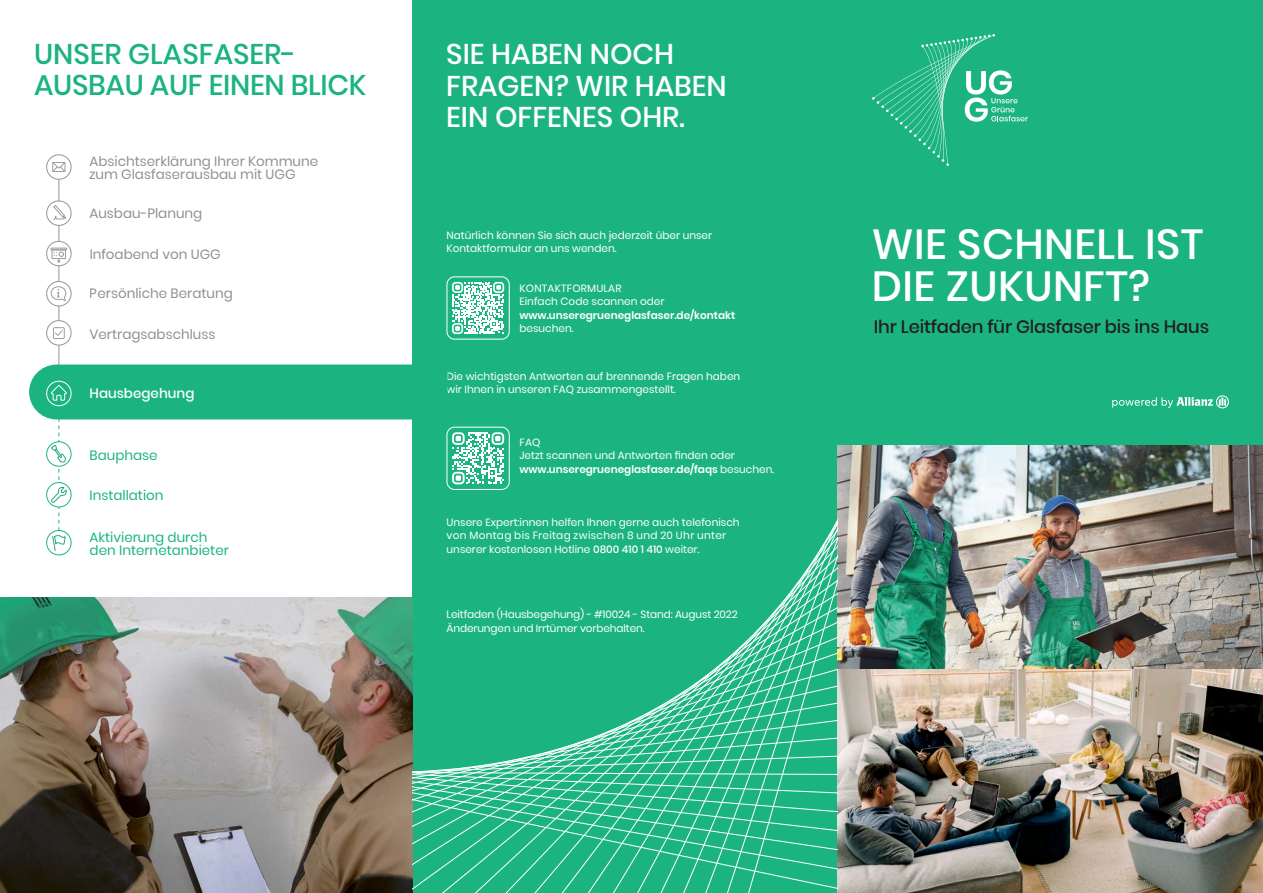
<style>
.page{position:relative;width:1263px;height:893px;background:#fff}
.page>*{position:absolute;margin:0;border:0;box-sizing:border-box;transform-origin:0 0}
.t1{font:500 42px/42px "Poppins";letter-spacing:.01em;color:#fff}
.t2{font:500 28.5px/31.5px "Poppins";color:#fff}
.t3{font:500 28.5px/31.5px "Poppins";letter-spacing:-.01em;color:#1bb481}
.t4{font:500 18px "Poppins";letter-spacing:-.01em;color:#231f20}
.t5{font:13.5px/13.5px "Poppins";color:#231f20}
.t6{font:13.5px/13.5px "Poppins";color:#1bb481}
.t7{font:500 13.5px "Poppins";color:#fff}
.t8{font:10.5px/13.5px "Poppins";color:#fff}
.t9{font:600 10.5px "Poppins";color:#fff}
.s1{font-weight:600}
.s2{font-weight:500}
</style>
<div class="page">
<div style="left:412px;top:0;width:448px;height:893px;background:#1bb481"></div>
<img style="left:0;top:598px;width:412px;height:295px">
<div style="left:838px;top:0;width:425px;height:445px;background:#1bb481"></div>
<img style="left:838px;top:669px;width:425px;height:224px">
<hr style="left:58px;top:167px;width:1px;height:213px;background:#939598">
<div style="left:47px;top:155px;width:24px;height:24px;background:#fff;border-radius:50%"></div>
<div style="left:46px;top:154px;width:26px;height:26px;border:1px solid #939598;border-radius:50%"></div>
<svg style="left:47px;top:241px;width:24px;height:25px"></svg>
<div style="left:46px;top:241px;width:26px;height:25px;border:1px solid #939598;border-radius:50%"></div>
<div style="left:47px;top:282px;width:24px;height:24px;background:#fff;border-radius:50%"></div>
<div style="left:46px;top:281px;width:26px;height:25px;border:1px solid #939598;border-radius:50%"></div>
<div style="left:47px;top:201px;width:24px;height:24px;background:#fff;border-radius:50%"></div>
<div style="left:46px;top:200px;width:26px;height:26px;border:1px solid #939598;border-radius:50%"></div>
<div style="left:47px;top:321px;width:24px;height:24px;background:#fff;border-radius:50%"></div>
<div style="left:46px;top:320px;width:26px;height:26px;border:1px solid #939598;border-radius:50%"></div>
<div style="left:46px;top:530px;width:26px;height:25px;border:1px solid #1bb481;border-radius:50%"></div>
<div style="left:53px;top:327px;width:12px;height:12px;border:1px solid #9d9d9c"></div>
<svg style="left:54px;top:329px;width:10px;height:8px"></svg>
<svg style="left:53px;top:205px;width:13px;height:16px"></svg>
<svg style="left:50px;top:248px;width:17px;height:15px"></svg>
<svg style="left:51px;top:286px;width:15px;height:15px"></svg>
<svg style="left:52px;top:162px;width:13px;height:10px"></svg>
<img style="left:838px;top:445px;width:425px;height:224px">
<svg style="left:872px;top:34px;width:156px;height:132px"></svg>
<svg style="left:1112px;top:395px;width:117px;height:13px"></svg>
<svg style="left:412px;top:597px;width:27px;height:296px"></svg>
<svg style="left:439px;top:765px;width:39px;height:128px"></svg>
<svg style="left:478px;top:485px;width:39px;height:408px"></svg>
<svg style="left:517px;top:749px;width:39px;height:144px"></svg>
<svg style="left:556px;top:472px;width:282px;height:421px"></svg>
<div style="left:447px;top:427px;width:63px;height:63px;border:1px solid #fff;border-radius:8px"></div>
<div style="left:447px;top:276px;width:63px;height:63px;border:1px solid #fff;border-radius:8px"></div>
<svg style="left:452px;top:282px;width:52px;height:52px"></svg>
<svg style="left:29px;top:365px;width:475px;height:188px"></svg>
<h2 class="t3" style="left:34px;top:38px;width:334px">UNSER GLASFASER-<br>AUSBAU AUF EINEN BLICK</h2>
<p class="t5" style="left:89px;top:154px;width:230px">Absichtserklärung Ihrer Kommune zum Glasfaserausbau mit UGG</p>
<p class="t5" style="left:89px;top:206px;width:114px">Ausbau-Planung</p>
<p class="t5" style="left:89px;top:247px;width:133px">Infoabend von UGG</p>
<p class="t5" style="left:90px;top:286px;width:145px">Persönliche Beratung</p>
<p class="t5" style="left:89px;top:327px;width:128px">Vertragsabschluss</p>
<p class="t7" style="left:90px;top:385px;width:106px">Hausbegehung</p>
<p class="t6" style="left:90px;top:449px;width:70px">Bauphase</p>
<p class="t6" style="left:89px;top:488px;width:76px">Installation</p>
<p class="t6" style="left:90px;top:530px;width:141px">Aktivierung durch den Internetanbieter</p>
<h2 class="t2" style="left:446px;top:38px;width:282px">SIE HABEN NOCH<br>FRAGEN? WIR HABEN<br>EIN OFFENES OHR.</h2>
<p class="t8" style="left:447px;top:228px;width:267px">Natürlich können Sie sich auch jederzeit über unser<br>Kontaktformular an uns wenden.</p>
<p class="t8" style="left:519px;top:281px;width:146px">KONTAKTFORMULAR<br>Einfach Code scannen oder</p>
<p class="t9" style="left:519px;top:309px;width:217px">www.unseregrueneglasfaser.de/kontakt</p>
<p class="t8" style="left:519px;top:322px;width:56px">besuchen.</p>
<p class="t8" style="left:447px;top:369px;width:295px">Die wichtigsten Antworten auf brennende Fragen haben wir Ihnen in unseren FAQ zusammengestellt.</p>
<p class="t8" style="left:519px;top:436px;width:256px">FAQ<br>Jetzt scannen und Antworten finden oder <span class="s1">www.unseregrueneglasfaser.de/faqs</span> besuchen.</p>
<p class="t8" style="left:447px;top:515px;width:295px">Unsere Expert:innen helfen Ihnen gerne auch telefonisch von Montag bis Freitag zwischen 8 und 20 Uhr unter unserer kostenlosen Hotline <span class="s2">0800 410 1 410</span> weiter.</p>
<p class="t8" style="left:447px;top:608px;width:293px">Leitfaden (Hausbegehung) - #10024 - Stand: August 2022<br>Änderungen und Irrtümer vorbehalten.</p>
<h1 class="t1" style="left:872px;top:223px;width:333px">WIE SCHNELL IST<br>DIE ZUKUNFT?</h1>
<h3 class="t4" style="left:874px;top:316px;width:337px">Ihr Leitfaden für Glasfaser bis ins Haus</h3>
</div>
